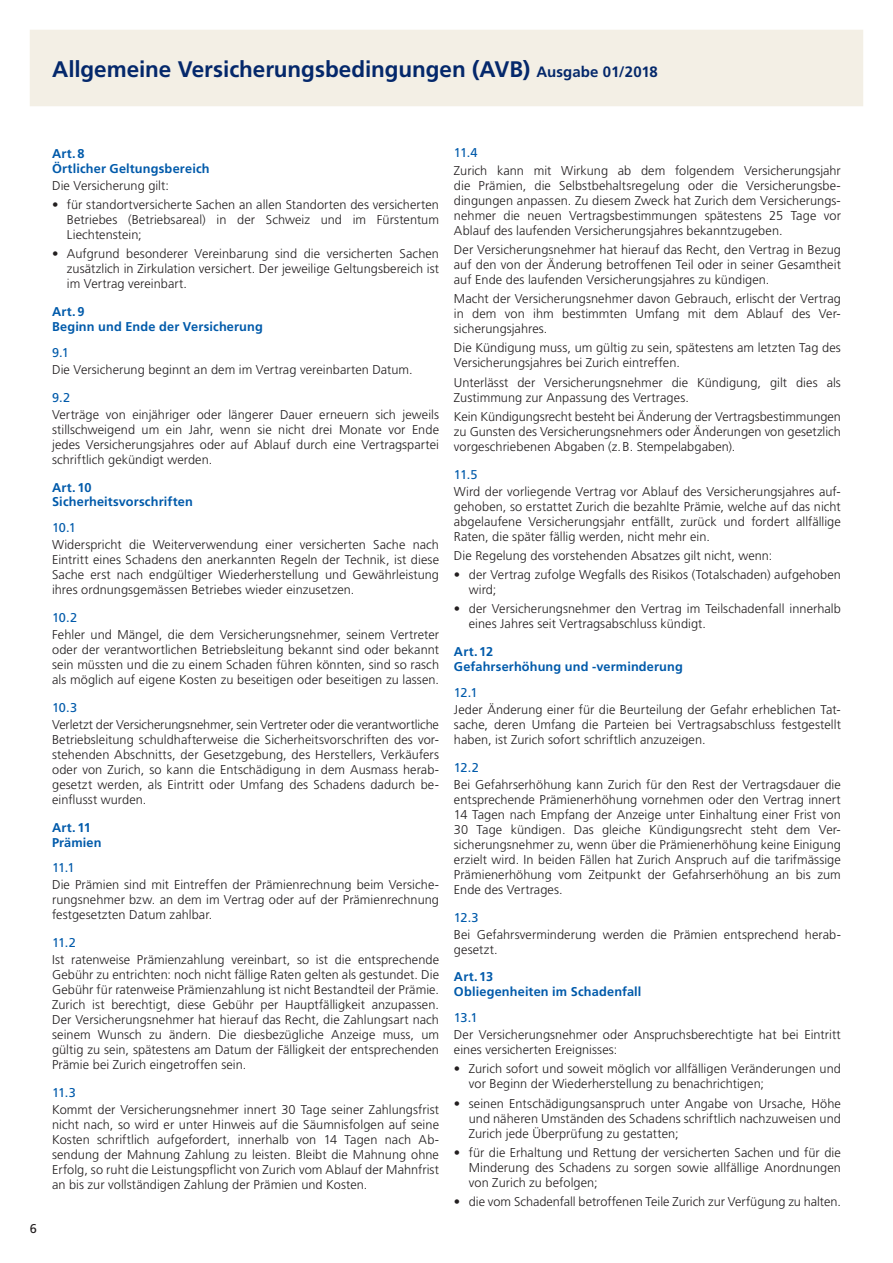
<style>
.page{position:relative;width:893px;height:1263px;background:#fff}
.page>*{position:absolute;margin:0;border:0;box-sizing:border-box;transform-origin:0 0}
.t1{font:700 22.5px "Frutiger";letter-spacing:-.005em;color:#04286b}
.t2{font:300 12.75px/15px "Frutiger";letter-spacing:.005em;color:#231f20;text-align:justify}
.t3{font:700 12.75px/15px "Frutiger";letter-spacing:.01em;color:#015aaa}
.t4{font:12.75px "Frutiger";letter-spacing:-.045em;color:#015aaa}
.t5{font:12.75px "Frutiger";color:#231f20}
.s1{font-size:15px}
</style>
<div class="page">
<div style="left:30px;top:30px;width:833px;height:76px;background:#f3efe5"></div>
<h1 class="t1" style="left:52px;top:56px;width:607px">Allgemeine Versicherungsbedingungen (AVB) <span class="s1">Ausgabe 01/2018</span></h1>
<p class="t5" style="left:30px;top:1221px;width:9px">6</p>
<p class="t3" style="left:52px;top:146px;width:159px">Art.8<br>Örtlicher Geltungsbereich</p>
<p class="t2" style="left:52px;top:178px;width:118px">Die Versicherung gilt:</p>
<p class="t2" style="left:67px;top:197px;width:374px;text-indent:-15px">• für standortversicherte Sachen an allen Standorten des versicherten Betriebes (Betriebsareal) in der Schweiz und im Fürstentum Liechtenstein;</p>
<p class="t2" style="left:67px;top:246px;width:374px;text-indent:-15px">• Aufgrund besonderer Vereinbarung sind die versicherten Sachen zusätzlich in Zirkulation versichert. Der jeweilige Geltungsbereich ist im Vertrag vereinbart.</p>
<p class="t3" style="left:52px;top:304px;width:212px">Art.9<br>Beginn und Ende der Versicherung</p>
<p class="t4" style="left:52px;top:345px;width:18px">9.1</p>
<p class="t2" style="left:52px;top:362px;width:362px">Die Versicherung beginnt an dem im Vertrag vereinbarten Datum.</p>
<p class="t4" style="left:52px;top:390px;width:20px">9.2</p>
<p class="t2" style="left:52px;top:407px;width:388px">Verträge von einjähriger oder längerer Dauer erneuern sich jeweils stillschweigend um ein Jahr, wenn sie nicht drei Monate vor Ende jedes Versicherungsjahres oder auf Ablauf durch eine Vertragspartei schriftlich gekündigt werden.</p>
<p class="t3" style="left:52px;top:479px;width:142px">Art.10<br>Sicherheitsvorschriften</p>
<p class="t4" style="left:52px;top:520px;width:25px">10.1</p>
<p class="t2" style="left:52px;top:537px;width:388px">Widerspricht die Weiterverwendung einer versicherten Sache nach Eintritt eines Schadens den anerkannten Regeln der Technik, ist diese Sache erst nach endgültiger Wiederherstellung und Gewährleistung ihres ordnungsgemässen Betriebes wieder einzusetzen.</p>
<p class="t4" style="left:52px;top:610px;width:27px">10.2</p>
<p class="t2" style="left:52px;top:627px;width:388px">Fehler und Mängel, die dem Versicherungsnehmer, seinem Vertreter oder der verantwortlichen Betriebsleitung bekannt sind oder bekannt sein müssten und die zu einem Schaden führen könnten, sind so rasch als möglich auf eigene Kosten zu beseitigen oder beseitigen zu lassen.</p>
<p class="t4" style="left:52px;top:700px;width:27px">10.3</p>
<p class="t2" style="left:52px;top:717px;width:388px">Verletzt der Versicherungsnehmer, sein Vertreter oder die verantwortliche Betriebsleitung schuldhafterweise die Sicherheitsvorschriften des vor&shy;stehenden Abschnitts, der Gesetzgebung, des Herstellers, Verkäufers oder von Zurich, so kann die Entschädigung in dem Ausmass herab&shy;gesetzt werden, als Eintritt oder Umfang des Schadens dadurch be&shy;einflusst wurden.</p>
<p class="t3" style="left:52px;top:820px;width:51px">Art.11<br>Prämien</p>
<p class="t4" style="left:52px;top:860px;width:24px">11.1</p>
<p class="t2" style="left:52px;top:877px;width:388px">Die Prämien sind mit Eintreffen der Prämienrechnung beim Versiche&shy;rungsnehmer bzw. an dem im Vertrag oder auf der Prämienrechnung festgesetzten Datum zahlbar.</p>
<p class="t4" style="left:52px;top:935px;width:25px">11.2</p>
<p class="t2" style="left:52px;top:952px;width:388px">Ist ratenweise Prämienzahlung vereinbart, so ist die entsprechende Gebühr zu entrichten: noch nicht fällige Raten gelten als gestundet. Die Gebühr für ratenweise Prämienzahlung ist nicht Bestandteil der Prämie.<br>Zurich ist berechtigt, diese Gebühr per Hauptfälligkeit anzupassen.<br>Der Versicherungsnehmer hat hierauf das Recht, die Zahlungsart nach seinem Wunsch zu ändern. Die diesbezügliche Anzeige muss, um gültig zu sein, spätestens am Datum der Fälligkeit der entsprechenden Prämie bei Zurich eingetroffen sein.</p>
<p class="t4" style="left:52px;top:1085px;width:25px">11.3</p>
<p class="t2" style="left:52px;top:1102px;width:388px">Kommt der Versicherungsnehmer innert 30 Tage seiner Zahlungsfrist nicht nach, so wird er unter Hinweis auf die Säumnisfolgen auf seine Kosten schriftlich aufgefordert, innerhalb von 14 Tagen nach Ab&shy;sendung der Mahnung Zahlung zu leisten. Bleibt die Mahnung ohne Erfolg, so ruht die Leistungspflicht von Zurich vom Ablauf der Mahnfrist an bis zur vollständigen Zahlung der Prämien und Kosten.</p>
<p class="t4" style="left:454px;top:146px;width:25px">11.4</p>
<p class="t2" style="left:454px;top:163px;width:388px">Zurich kann mit Wirkung ab dem folgendem Versicherungsjahr die Prämien, die Selbstbehaltsregelung oder die Versicherungsbe&shy;dingungen anpassen. Zu diesem Zweck hat Zurich dem Versicherungs&shy;nehmer die neuen Vertragsbestimmungen spätestens 25 Tage vor Ablauf des laufenden Versicherungsjahres bekanntzugeben.</p>
<p class="t2" style="left:454px;top:242px;width:388px">Der Versicherungsnehmer hat hierauf das Recht, den Vertrag in Bezug auf den von der Änderung betroffenen Teil oder in seiner Gesamtheit auf Ende des laufenden Versicherungsjahres zu kündigen.</p>
<p class="t2" style="left:454px;top:291px;width:388px">Macht der Versicherungsnehmer davon Gebrauch, erlischt der Vertrag in dem von ihm bestimmten Umfang mit dem Ablauf des Ver&shy;sicherungsjahres.</p>
<p class="t2" style="left:454px;top:340px;width:388px">Die Kündigung muss, um gültig zu sein, spätestens am letzten Tag des<br>Versicherungsjahres bei Zurich eintreffen.</p>
<p class="t2" style="left:454px;top:375px;width:388px">Unterlässt der Versicherungsnehmer die Kündigung, gilt dies als<br>Zustimmung zur Anpassung des Vertrages.</p>
<p class="t2" style="left:454px;top:409px;width:388px">Kein Kündigungsrecht besteht bei Änderung der Vertragsbestimmungen zu Gunsten des Versicherungsnehmers oder Änderungen von gesetzlich vorgeschriebenen Abgaben (z.B. Stempelabgaben).</p>
<p class="t4" style="left:454px;top:467px;width:25px">11.5</p>
<p class="t2" style="left:454px;top:484px;width:388px">Wird der vorliegende Vertrag vor Ablauf des Versicherungsjahres auf&shy;gehoben, so erstattet Zurich die bezahlte Prämie, welche auf das nicht abgelaufene Versicherungsjahr entfällt, zurück und fordert allfällige Raten, die später fällig werden, nicht mehr ein.</p>
<p class="t2" style="left:454px;top:548px;width:320px">Die Regelung des vorstehenden Absatzes gilt nicht, wenn:</p>
<p class="t2" style="left:469px;top:567px;width:374px;text-indent:-15px">• der Vertrag zufolge Wegfalls des Risikos (Totalschaden) aufgehoben wird;</p>
<p class="t2" style="left:469px;top:601px;width:374px;text-indent:-15px">• der Versicherungsnehmer den Vertrag im Teilschadenfall innerhalb eines Jahres seit Vertragsabschluss kündigt.</p>
<p class="t3" style="left:454px;top:644px;width:230px">Art.12<br>Gefahrserhöhung und -verminderung</p>
<p class="t4" style="left:454px;top:685px;width:25px">12.1</p>
<p class="t2" style="left:454px;top:702px;width:388px">Jeder Änderung einer für die Beurteilung der Gefahr erheblichen Tat&shy;sache, deren Umfang die Parteien bei Vertragsabschluss festgestellt haben, ist Zurich sofort schriftlich anzuzeigen.</p>
<p class="t4" style="left:454px;top:760px;width:26px">12.2</p>
<p class="t2" style="left:454px;top:777px;width:388px">Bei Gefahrserhöhung kann Zurich für den Rest der Vertragsdauer die entsprechende Prämienerhöhung vornehmen oder den Vertrag innert 14 Tagen nach Empfang der Anzeige unter Einhaltung einer Frist von 30 Tage kündigen. Das gleiche Kündigungsrecht steht dem Ver&shy;sicherungsnehmer zu, wenn über die Prämienerhöhung keine Einigung erzielt wird. In beiden Fällen hat Zurich Anspruch auf die tarifmässige Prämienerhöhung vom Zeitpunkt der Gefahrserhöhung an bis zum Ende des Vertrages.</p>
<p class="t4" style="left:454px;top:910px;width:26px">12.3</p>
<p class="t2" style="left:454px;top:927px;width:388px">Bei Gefahrsverminderung werden die Prämien entsprechend herab&shy;gesetzt.</p>
<p class="t3" style="left:454px;top:969px;width:189px">Art.13<br>Obliegenheiten im Schadenfall</p>
<p class="t4" style="left:454px;top:1010px;width:25px">13.1</p>
<p class="t2" style="left:454px;top:1027px;width:388px">Der Versicherungsnehmer oder Anspruchsberechtigte hat bei Eintritt eines versicherten Ereignisses:</p>
<p class="t2" style="left:469px;top:1061px;width:374px;text-indent:-15px">• Zurich sofort und soweit möglich vor allfälligen Veränderungen und vor Beginn der Wiederherstellung zu benachrichtigen;</p>
<p class="t2" style="left:469px;top:1096px;width:374px;text-indent:-15px">• seinen Entschädigungsanspruch unter Angabe von Ursache, Höhe und näheren Umständen des Schadens schriftlich nachzuweisen und Zurich jede Überprüfung zu gestatten;</p>
<p class="t2" style="left:469px;top:1145px;width:374px;text-indent:-15px">• für die Erhaltung und Rettung der versicherten Sachen und für die Minderung des Schadens zu sorgen sowie allfällige Anordnungen von Zurich zu befolgen;</p>
<p class="t2" style="left:454px;top:1194px;width:388px">• die vom Schadenfall betroffenen Teile Zurich zur Verfügung zu halten.</p>
</div>
